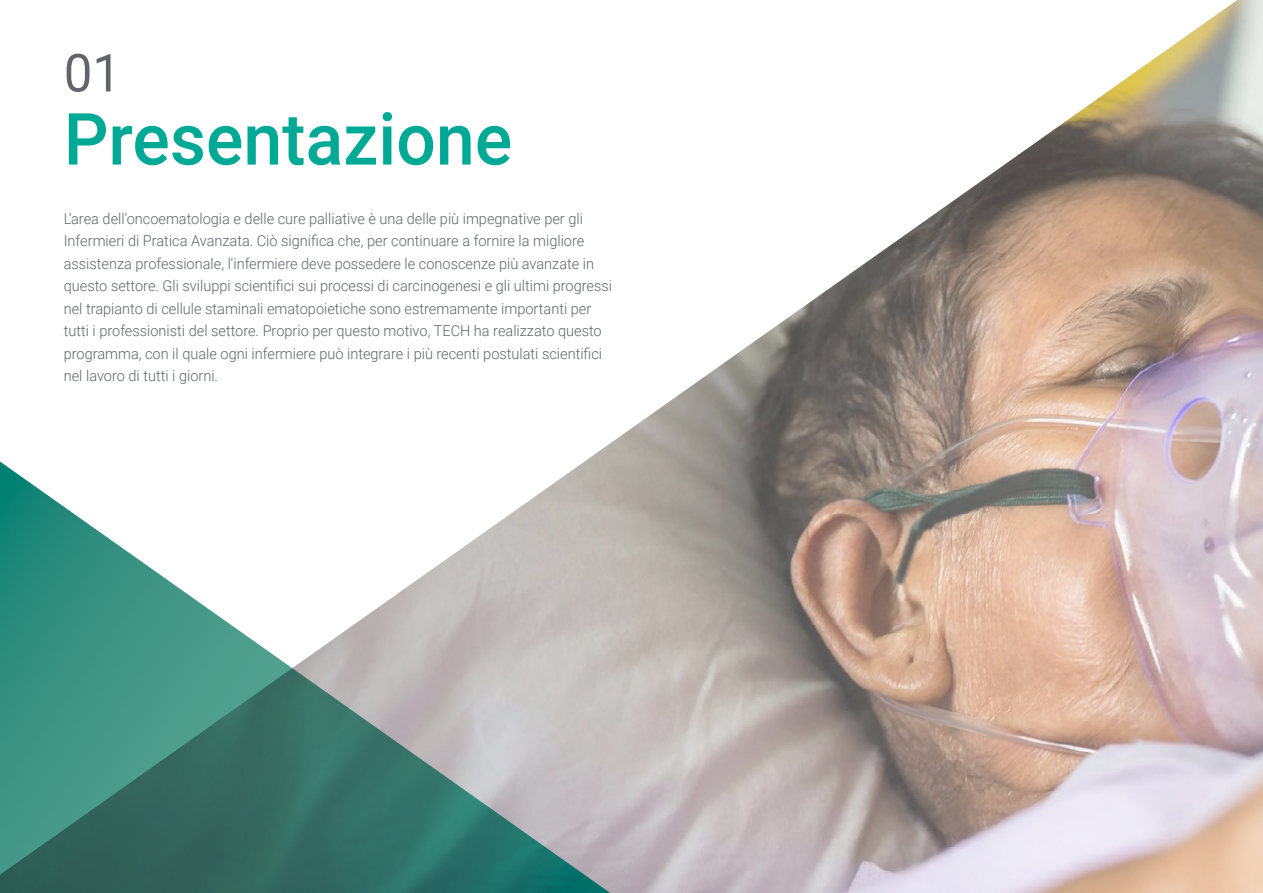
<style>
.page{position:relative;width:1263px;height:893px;background:#fff}
.page>*{position:absolute;margin:0;border:0;box-sizing:border-box;transform-origin:0 0}
.t1{font:500 72px "Roboto";color:#00a996}
.t2{font:52.5px "Roboto";color:#61646a}
.t3{font:300 15px/22.5px "Roboto";color:#61646a}
</style>
<div class="page">
<img style="left:607px;top:0;width:656px;height:893px">
<svg style="left:0;top:446px;width:640px;height:447px"></svg>
<h2 class="t2" style="left:64px;top:36px;width:59px">01</h2>
<h1 class="t1" style="left:64px;top:89px;width:450px">Presentazione</h1>
<p class="t3" style="left:64px;top:207px;width:550px">L'area dell'oncoematologia e delle cure palliative è una delle più impegnative per gli Infermieri di Pratica Avanzata. Ciò significa che, per continuare a fornire la migliore assistenza professionale, l'infermiere deve possedere le conoscenze più avanzate in questo settore. Gli sviluppi scientifici sui processi di carcinogenesi e gli ultimi progressi nel trapianto di cellule staminali ematopoietiche sono estremamente importanti per tutti i professionisti del settore. Proprio per questo motivo, TECH ha realizzato questo programma, con il quale ogni infermiere può integrare i più recenti postulati scientifici nel lavoro di tutti i giorni.</p>
</div>
